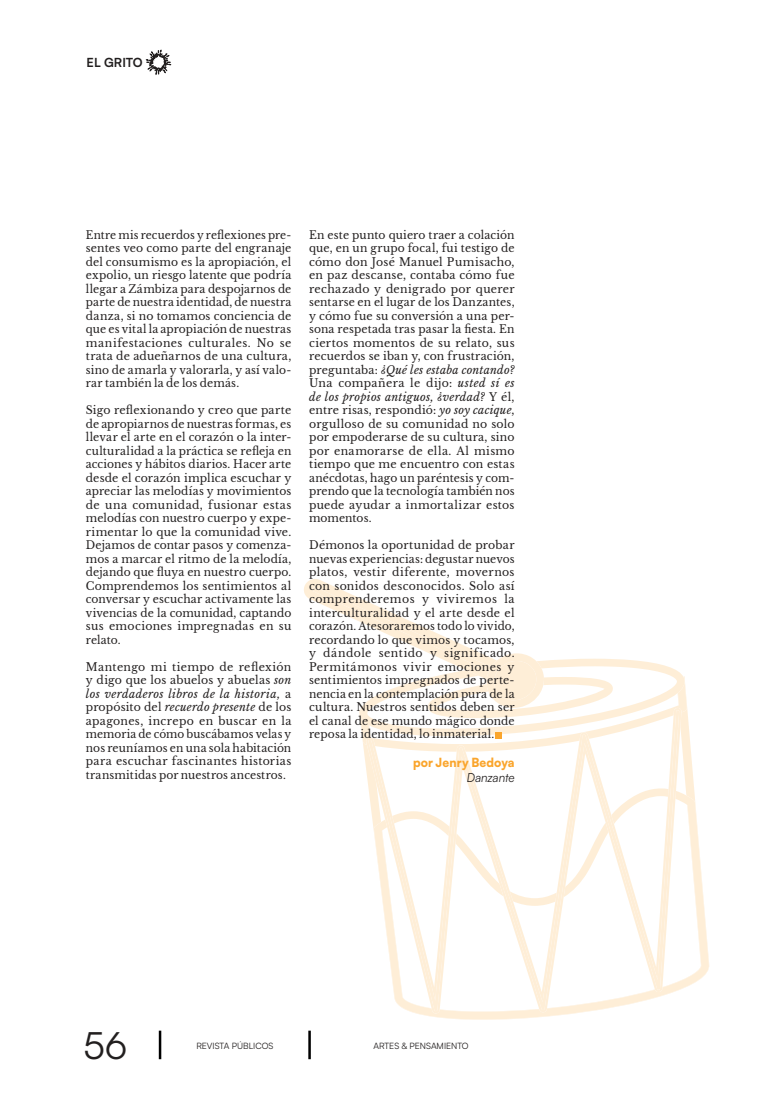
<style>
.page{position:relative;width:780px;height:1117px;background:#fff}
.page>*{position:absolute;margin:0;border:0;box-sizing:border-box;transform-origin:0 0}
.t1{font:37.5px "Satoshi";color:#221f1f}
.t2{font:900 12.5px "Satoshi";letter-spacing:.01em;color:#faa52c;scale:.95 1}
.t3{font:italic 12.5px "Satoshi";letter-spacing:-.005em;color:#221f1f;scale:.95 1}
.t4{font:700 12.5px "Satoshi";color:#221f1f}
.t5{font:11.25px/13.5px "Libre Baskerville";letter-spacing:.02em;color:#221f1f;text-align:justify}
.t6{font:11.25px/13.5px "Libre Baskerville";letter-spacing:.02em;color:#221f1f;text-align:justify;scale:.95 1}
.t7{font:11.25px/13.5px "Libre Baskerville";letter-spacing:.02em;color:#221f1f;text-align:justify;scale:.93 1}
.t8{font:8.75px "Satoshi";color:#221f1f}
.s1{font-style:italic}
</style>
<div class="page">
<svg style="left:415px;top:788px;width:294px;height:231px"></svg>
<svg style="left:366px;top:751px;width:315px;height:262px"></svg>
<svg style="left:304px;top:579px;width:383px;height:172px"></svg>
<svg style="left:146px;top:50px;width:25px;height:24px"></svg>
<hr style="left:308px;top:1030px;width:3px;height:28px;background:#000">
<hr style="left:159px;top:1030px;width:2px;height:28px;background:#000">
<p class="t4" style="left:87px;top:55px;width:58px">EL GRITO</p>
<p class="t7" style="left:86px;top:228px;width:222px">Entre mis recuerdos y re昀氀exiones pre&shy;sentes veo como parte del engranaje del consumismo es la apropiación, el expolio, un riesgo latente que podría llegar a Zámbiza para despojarnos de parte de nuestra identidad, de nuestra danza, si no tomamos conciencia de que es vital la apropiación de nuestras manifestaciones culturales. No se trata de adueñarnos de una cultura, sino de amarla y valorarla, y así valo&shy;rar también la de los demás.</p>
<p class="t5" style="left:86px;top:403px;width:207px">Sigo re昀氀exionando y creo que parte de apropiarnos de nuestras formas, es llevar el arte en el corazón o la inter&shy;culturalidad a la práctica se re昀氀eja en acciones y hábitos diarios. Hacer arte desde el corazón implica escuchar y apreciar las melodías y movimientos de una comunidad, fusionar estas melodías con nuestro cuerpo y expe&shy;rimentar lo que la comunidad vive.<br>Dejamos de contar pasos y comenza&shy;mos a marcar el ritmo de la melodía, dejando que 昀氀uya en nuestro cuerpo.<br>Comprendemos los sentimientos al conversar y escuchar activamente las vivencias de la comunidad, captando sus emociones impregnadas en su relato.</p>
<p class="t5" style="left:86px;top:660px;width:207px">Mantengo mi tiempo de re昀氀exión y digo que los abuelos y abuelas <span class="s1">son los verdaderos libros de la historia,</span> a propósito del <span class="s1">recuerdo presente</span> de los apagones, increpo en buscar en la memoria de cómo buscábamos velas y nos reuníamos en una sola habitación para escuchar fascinantes historias transmitidas por nuestros ancestros.</p>
<p class="t6" style="left:309px;top:228px;width:218px">En este punto quiero traer a colación que, en un grupo focal, fui testigo de cómo don José Manuel Pumisacho, en paz descanse, contaba cómo fue rechazado y denigrado por querer sentarse en el lugar de los Danzantes, y cómo fue su conversión a una per&shy;sona respetada tras pasar la 昀椀esta. En ciertos momentos de su relato, sus recuerdos se iban y, con frustración, preguntaba: <span class="s1">¿Qué les estaba contando?<br></span>Una compañera le dijo: <span class="s1">usted sí es de los propios antiguos, ¿verdad?</span> Y él, entre risas, respondió: <span class="s1">yo soy cacique</span>, orgulloso de su comunidad no solo por empoderarse de su cultura, sino por enamorarse de ella. Al mismo tiempo que me encuentro con estas anécdotas, hago un paréntesis y com&shy;prendo que la tecnología también nos puede ayudar a inmortalizar estos momentos.</p>
<p class="t5" style="left:309px;top:538px;width:207px">Démonos la oportunidad de probar nuevas experiencias: degustar nuevos platos, vestir diferente, movernos con sonidos desconocidos. Solo así comprenderemos y viviremos la interculturalidad y el arte desde el corazón. Atesoraremos todo lo vivido, recordando lo que vimos y tocamos, y dándole sentido y significado.<br>Permitámonos vivir emociones y sentimientos impregnados de perte&shy;nencia en la contemplación pura de la cultura. Nuestros sentidos deben ser el canal de ese mundo mágico donde reposa la identidad, lo inmaterial.</p>
<p class="t2" style="left:413px;top:754px;width:108px">por Jenry Bedoya</p>
<p class="t3" style="left:466px;top:771px;width:52px">Danzante</p>
<h1 class="t1" style="left:83px;top:1025px;width:46px">56</h1>
<p class="t8" style="left:373px;top:1041px;width:97px">ARTES &amp; PENSAMIENTO</p>
<p class="t8" style="left:196px;top:1041px;width:79px">REVISTA PÚBLICOS</p>
</div>
